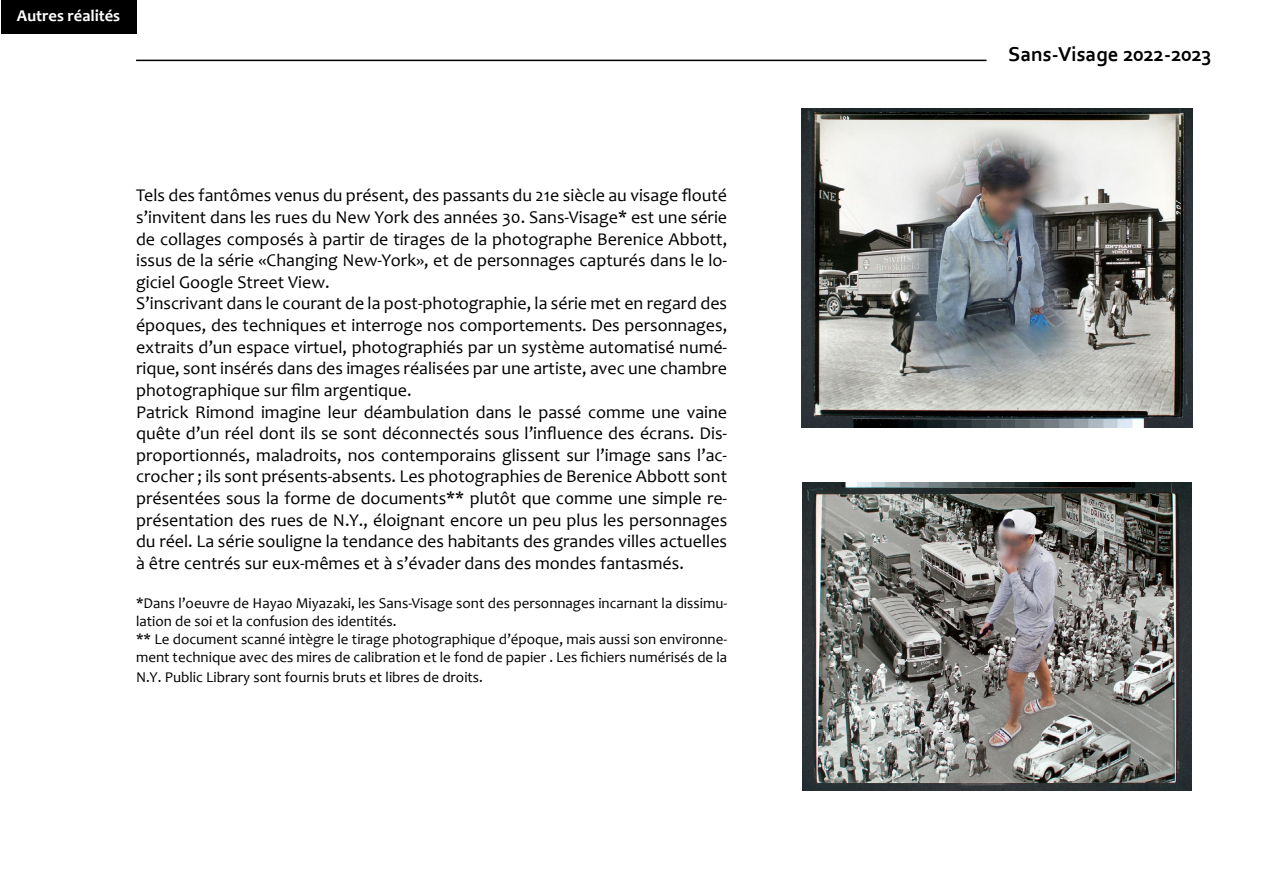
<style>
.page{position:relative;width:1263px;height:893px;background:#fff}
.page>*{position:absolute;margin:0;border:0;box-sizing:border-box;transform-origin:0 0}
.t1{font:700 21px "Corbel";color:#000}
.t2{font:18px/21.6px "Candara";color:#000}
.t3{font:700 16.5px "Candara";color:#fff}
.t4{font:15px/18px "Candara";color:#000}
</style>
<div class="page">
<hr style="left:136px;top:60px;width:850px;height:1px;background:#000">
<img style="left:803px;top:483px;width:389px;height:308px">
<img style="left:802px;top:109px;width:390px;height:318px">
<div style="left:1px;top:0;width:135px;height:33px;background:#000"></div>
<p class="t3" style="left:17px;top:5px;width:105px">Autres réalités</p>
<p class="t2" style="left:136px;top:185px;width:593px">Tels des fantômes venus du présent, des passants du 21e siècle au visage flouté s’invitent dans les rues du New York des années 30. Sans-Visage* est une série de collages composés à partir de tirages de la photographe Berenice Abbott, issus de la série «Changing New-York», et de personnages capturés dans le lo&shy;giciel Google Street View.<br>S’inscrivant dans le courant de la post-photographie, la série met en regard des époques, des techniques et interroge nos comportements. Des personnages, extraits d’un espace virtuel, photographiés par un système automatisé numé&shy;rique, sont insérés dans des images réalisées par une artiste, avec une chambre photographique sur film argentique.<br>Patrick Rimond imagine leur déambulation dans le passé comme une vaine quête d’un réel dont ils se sont déconnectés sous l’influence des écrans. Dis&shy;proportionnés, maladroits, nos contemporains glissent sur l’image sans l’ac&shy;crocher ; ils sont présents-absents. Les photographies de Berenice Abbott sont présentées sous la forme de documents** plutôt que comme une simple re&shy;présentation des rues de N.Y., éloignant encore un peu plus les personnages du réel. La série souligne la tendance des habitants des grandes villes actuelles à être centrés sur eux-mêmes et à s’évader dans des mondes fantasmés.</p>
<p class="t4" style="left:136px;top:594px;width:593px">*Dans l’oeuvre de Hayao Miyazaki, les Sans-Visage sont des personnages incarnant la dissimu&shy;lation de soi et la confusion des identités.<br>** Le document scanné intègre le tirage photographique d’époque, mais aussi son environne&shy;ment technique avec des mires de calibration et le fond de papier . Les fichiers numérisés de la</p>
<p class="t4" style="left:136px;top:668px;width:348px">N.Y. Public Library sont fournis bruts et libres de droits.</p>
<p class="t1" style="left:1008px;top:41px;width:205px">Sans-Visage 2022-2023</p>
</div>
